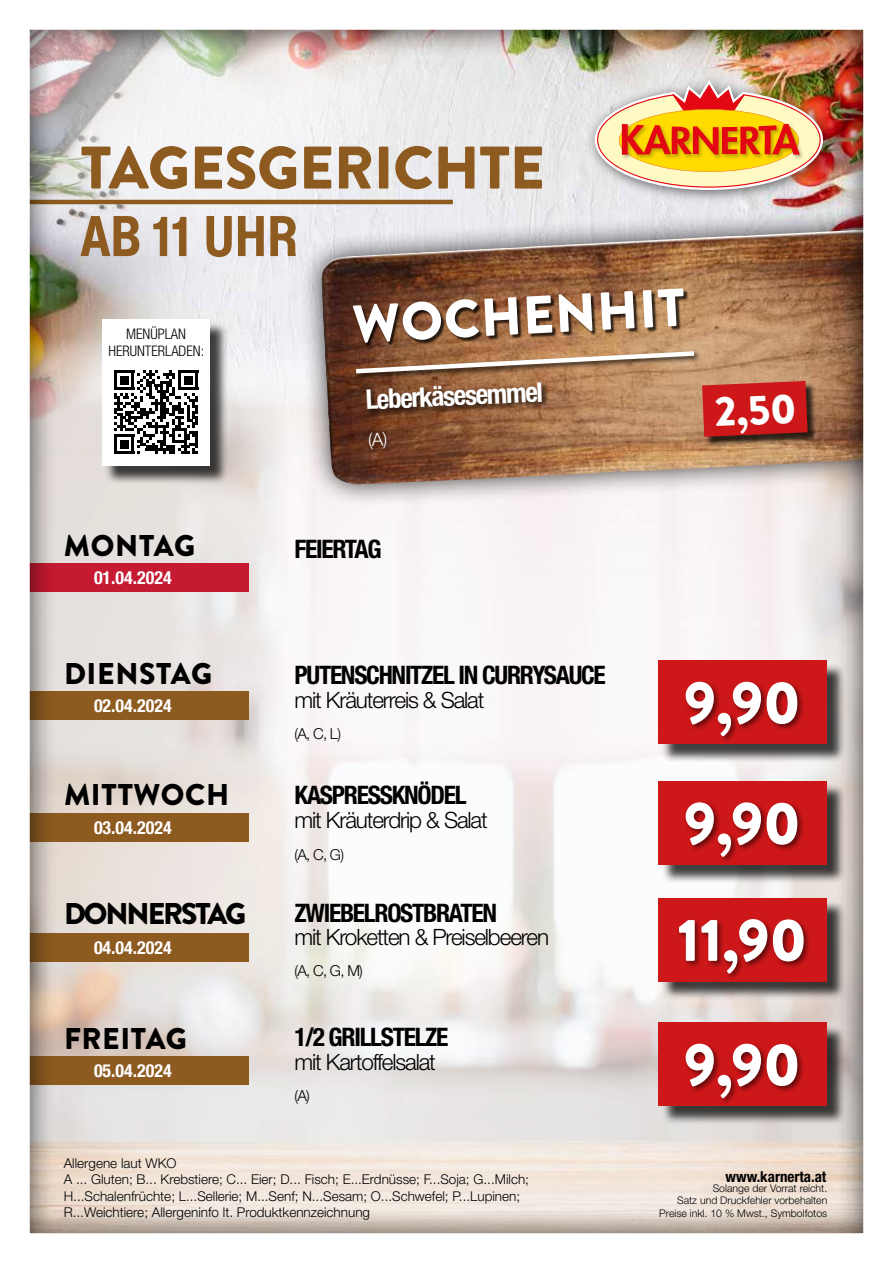
<style>
.page{position:relative;width:893px;height:1263px;background:#fff}
.page>*{position:absolute;margin:0;border:0;box-sizing:border-box;transform-origin:0 0}
.t1{font:900 60px/118.6px "Brandon Grotesque";color:#fff;text-align:justify}
.t2{font:900 60px "Brandon Grotesque";letter-spacing:-.005em;color:#8d5b20}
.t3{font:60px "Helvetica Medium Condensed Plain";letter-spacing:-.01em;color:#8d5b20}
.t4{font:900 53.25px "Brandon Grotesque";color:#fff}
.t5{font:900 42px "Brandon Grotesque";color:#fff}
.t6{font:900 30px "Brandon Grotesque";letter-spacing:.02em;color:#000}
.t7{font:900 30px "Brandon Grotesque";letter-spacing:-.07em;color:#000}
.t8{font:700 condensed 27.15px "Helvetica Neue LT Std";color:#fff}
.t9{font:700 condensed 25.5px "Helvetica Neue LT Std";letter-spacing:-.05em;color:#000}
.t10{font:300 22.5px "Helvetica Neue LT Std";letter-spacing:-.05em;color:#000}
.t11{font:700 condensed 18px "Helvetica Neue LT Pro";color:#fff}
.t12{font:300 15.15px "Helvetica Neue LT Std";color:#000}
.t13{font:700 condensed 15px "Helvetica Neue LT Std";color:#000}
.t14{font:300 condensed 14.55px/17px "Helvetica Neue LT Std";color:#000;text-align:center}
.t15{font:300 13.5px/16.2px "Helvetica Neue LT Std";color:#000}
.t16{font:300 10.5px/12.6px "Helvetica Neue LT Std";color:#000;text-align:right}
</style>
<div class="page">
<img style="left:29px;top:29px;width:835px;height:1205px">
<svg style="left:351px;top:349px;width:457px;height:100px;background:#a3674a"></svg>
<h1 class="t2" style="left:81px;top:146px;width:466px">TAGESGERICHTE</h1>
<h1 class="t3" style="left:80px;top:200px;width:219px">AB 11 UHR</h1>
<h2 class="t4" style="left:352px;top:305px;width:334px;rotate:-3deg">WOCHENHIT</h2>
<h3 class="t8" style="left:365px;top:385px;width:179px;rotate:-3deg">Leberkäsesemmel</h3>
<h3 class="t5" style="left:714px;top:396px;width:83px;rotate:-2deg">2,50</h3>
<p class="t14" style="left:108px;top:326px;width:97px">MENÜPLAN<br>HERUNTERLADEN:</p>
<h3 class="t6" style="left:64px;top:534px;width:133px">MONTAG</h3>
<h3 class="t11" style="left:94px;top:567px;width:79px">01.04.2024</h3>
<h3 class="t6" style="left:64px;top:662px;width:150px">DIENSTAG</h3>
<h3 class="t11" style="left:94px;top:695px;width:79px">02.04.2024</h3>
<h3 class="t6" style="left:64px;top:784px;width:167px">MITTWOCH</h3>
<h3 class="t11" style="left:94px;top:817px;width:79px">03.04.2024</h3>
<h3 class="t7" style="left:64px;top:903px;width:184px">DONNERSTAG</h3>
<h3 class="t11" style="left:94px;top:937px;width:79px">04.04.2024</h3>
<h3 class="t6" style="left:64px;top:1028px;width:125px">FREITAG</h3>
<h3 class="t11" style="left:94px;top:1061px;width:79px">05.04.2024</h3>
<h3 class="t9" style="left:295px;top:534px;width:88px">FEIERTAG</h3>
<h3 class="t9" style="left:295px;top:660px;width:313px">PUTENSCHNITZEL IN CURRYSAUCE</h3>
<h3 class="t10" style="left:295px;top:691px;width:191px">mit Kräuterreis &amp; Salat</h3>
<p class="t12" style="left:295px;top:728px;width:48px">(A, C, L)</p>
<h3 class="t9" style="left:295px;top:780px;width:173px">KASPRESSKNÖDEL</h3>
<h3 class="t10" style="left:295px;top:812px;width:195px">mit Kräuterdrip &amp; Salat</h3>
<p class="t12" style="left:295px;top:848px;width:51px">(A, C, G)</p>
<h3 class="t9" style="left:295px;top:898px;width:204px">ZWIEBELROSTBRATEN</h3>
<h3 class="t10" style="left:295px;top:928px;width:256px">mit Kroketten &amp; Preiselbeeren</h3>
<p class="t12" style="left:295px;top:965px;width:70px">(A, C, G, M)</p>
<h3 class="t9" style="left:295px;top:1022px;width:155px">1/2 GRILLSTELZE</h3>
<h3 class="t10" style="left:295px;top:1053px;width:143px">mit Kartoffelsalat</h3>
<p class="t12" style="left:295px;top:1090px;width:17px">(A)</p>
<p class="t15" style="left:64px;top:1156px;width:467px">Allergene laut WKO<br>A ... Gluten; B... Krebstiere; C... Eier; D... Fisch; E...Erdnüsse; F...Soja; G...Milch; H...Schalenfrüchte; L...Sellerie; M...Senf; N...Sesam; O...Schwefel; P...Lupinen; R...Weichtiere; Allergeninfo lt. Produktkennzeichnung</p>
<h1 class="t1" style="left:677px;top:649px;width:131px">9,90<br>9,90<br>11,90</h1>
<h1 class="t1" style="left:684px;top:1011px;width:118px">9,90</h1>
<p class="t13" style="left:726px;top:1168px;width:102px">www.karnerta.at</p>
<p class="t16" style="left:659px;top:1183px;width:170px">Solange der Vorrat reicht.<br>Satz und Druckfehler vorbehalten<br>Preise inkl. 10 % Mwst., Symbolfotos</p>
</div>
